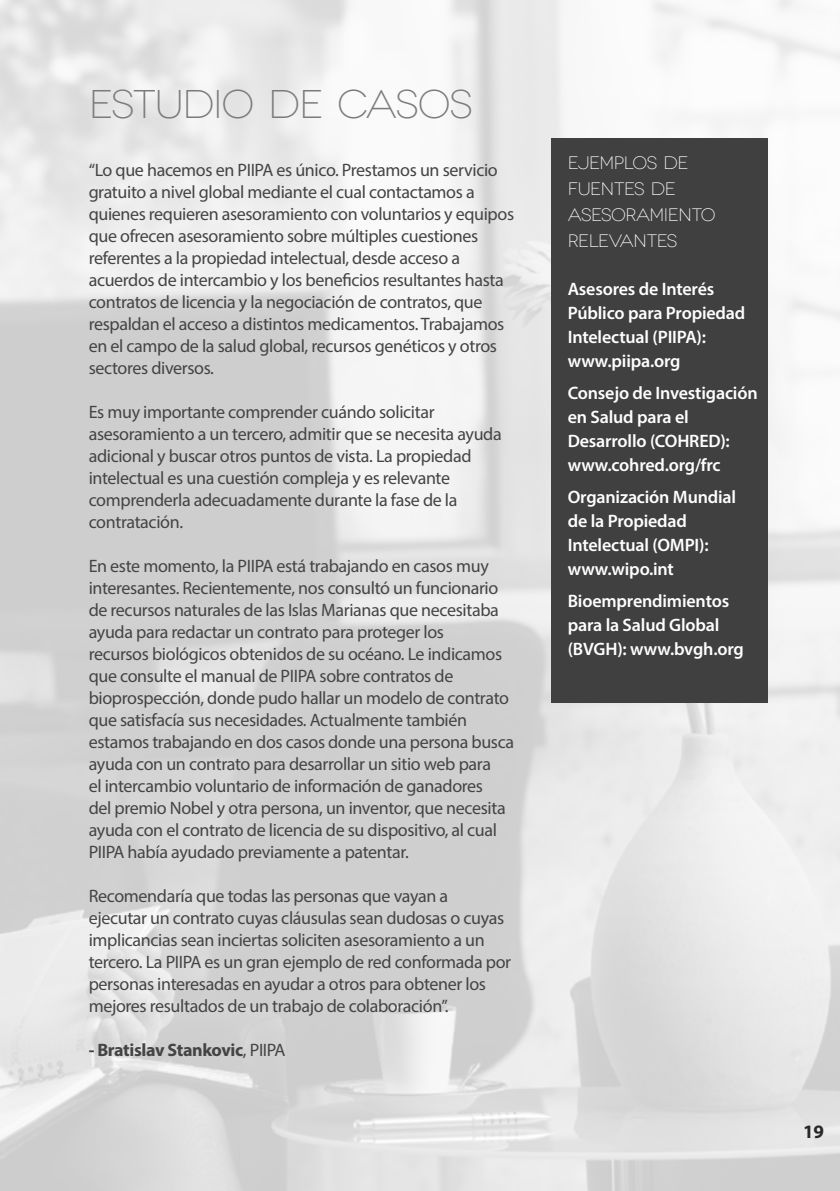
<style>
.page{position:relative;width:840px;height:1191px;background:#fff}
.page>*{position:absolute;margin:0;border:0;box-sizing:border-box;transform-origin:0 0}
.t1{font:300 expanded 40px "Novecento";letter-spacing:-.03em;color:#7b7b7b}
.t2{font:700 19px "Myriad Pro";color:#282828}
.t3{font:18px/22px "Myriad Pro";letter-spacing:-.02em;color:#444}
.t4{font:600 18px/24px "Myriad Pro";letter-spacing:-.01em;color:#fff}
.t5{font:300 expanded 18px/26px "Novecento";color:#fff}
.t6{font:700 18px "Myriad Pro";letter-spacing:-.02em;color:#444}
.s1{font-weight:400}
</style>
<div class="page">
<img style="left:0;top:0;width:839px;height:1191px">
<div style="left:551px;top:138px;width:216px;height:564px;background:#404040"></div>
<h1 class="t1" style="left:89px;top:82px;width:385px">ESTUDIO DE CASOS</h1>
<p class="t3" style="left:89px;top:158px;width:426px">“Lo que hacemos en PIIPA es único. Prestamos un servicio gratuito a nivel global mediante el cual contactamos a quienes requieren asesoramiento con voluntarios y equipos que ofrecen asesoramiento sobre múltiples cuestiones referentes a la propiedad intelectual, desde acceso a acuerdos de intercambio y los beneficios resultantes hasta contratos de licencia y la negociación de contratos, que respaldan el acceso a distintos medicamentos. Trabajamos en el campo de la salud global, recursos genéticos y otros sectores diversos.</p>
<p class="t3" style="left:89px;top:400px;width:414px">Es muy importante comprender cuándo solicitar asesoramiento a un tercero, admitir que se necesita ayuda adicional y buscar otros puntos de vista. La propiedad intelectual es una cuestión compleja y es relevante comprenderla adecuadamente durante la fase de la contratación.</p>
<p class="t3" style="left:89px;top:554px;width:426px">En este momento, la PIIPA está trabajando en casos muy interesantes. Recientemente, nos consultó un funcionario de recursos naturales de las Islas Marianas que necesitaba ayuda para redactar un contrato para proteger los<br>recursos biológicos obtenidos de su océano. Le indicamos que consulte el manual de PIIPA sobre contratos de bioprospección, donde pudo hallar un modelo de contrato que satisfacía sus necesidades. Actualmente también estamos trabajando en dos casos donde una persona busca ayuda con un contrato para desarrollar un sitio web para<br>el intercambio voluntario de información de ganadores<br>del premio Nobel y otra persona, un inventor, que necesita ayuda con el contrato de licencia de su dispositivo, al cual PIIPA había ayudado previamente a patentar.</p>
<p class="t3" style="left:89px;top:884px;width:424px">Recomendaría que todas las personas que vayan a ejecutar un contrato cuyas cláusulas sean dudosas o cuyas implicancias sean inciertas soliciten asesoramiento a un tercero. La PIIPA es un gran ejemplo de red conformada por personas interesadas en ayudar a otros para obtener los mejores resultados de un trabajo de colaboración”.</p>
<p class="t6" style="left:89px;top:1038px;width:198px">- Bratislav Stankovic<span class="s1">, PIIPA</span></p>
<p class="t5" style="left:567px;top:150px;width:30px">EJEMPLOS</p>
<p class="t5" style="left:663px;top:150px;width:13px">DE</p>
<p class="t5" style="left:567px;top:176px;width:22px">FUENTES</p>
<p class="t5" style="left:650px;top:176px;width:13px">DE</p>
<p class="t5" style="left:567px;top:202px;width:7px">ASESORAMIENTO<br>RELEVANTES</p>
<p class="t4" style="left:567px;top:276px;width:179px">Asesores de Interés<br>Público para Propiedad<br>Intelectual (PIIPA): www.piipa.org</p>
<p class="t4" style="left:567px;top:380px;width:191px">Consejo de Investigación en Salud para el<br>Desarrollo (COHRED): www.cohred.org/frc</p>
<p class="t4" style="left:567px;top:484px;width:170px">Organización Mundial de la Propiedad<br>Intelectual (OMPI): www.wipo.int</p>
<p class="t4" style="left:567px;top:588px;width:177px">Bioemprendimientos para la Salud Global (BVGH): www.bvgh.org</p>
<p class="t2" style="left:802px;top:1119px;width:22px">19</p>
</div>
